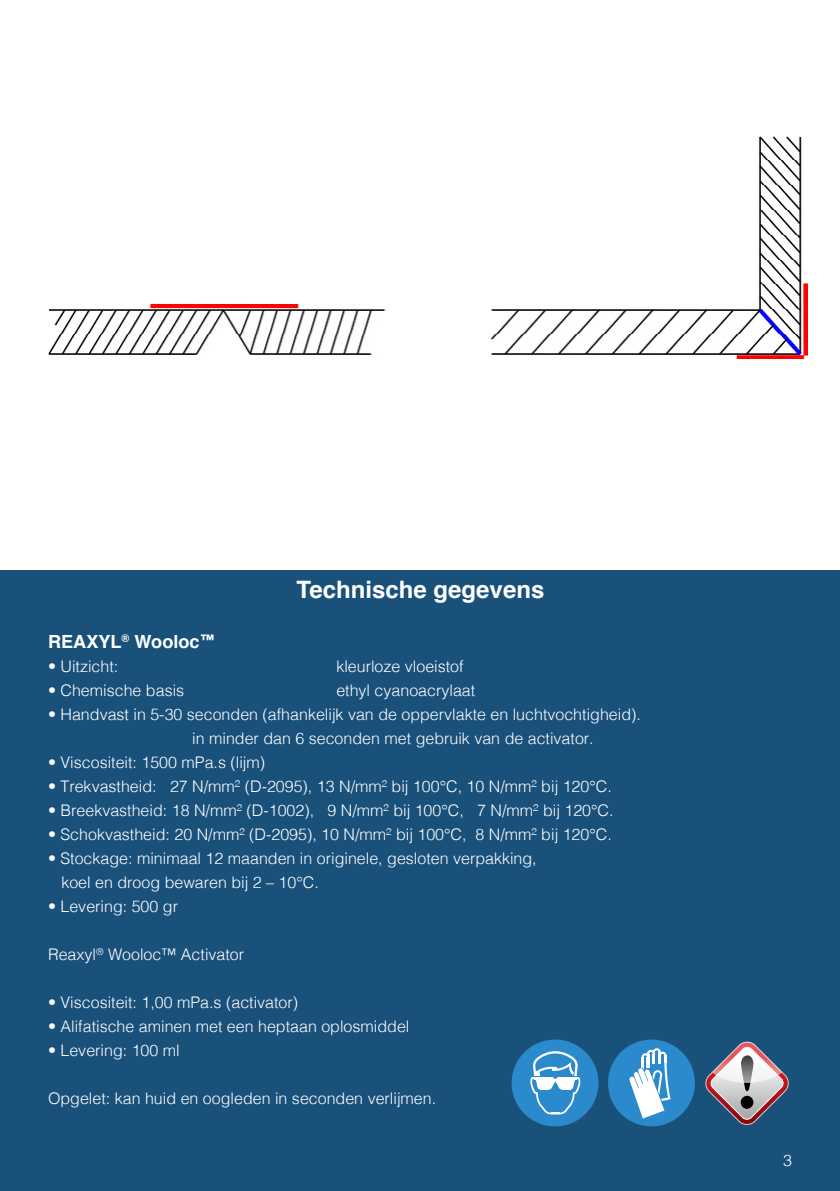
<style>
.page{position:relative;width:840px;height:1191px;background:#fff}
.page>*{position:absolute;margin:0;border:0;box-sizing:border-box;transform-origin:0 0}
.reaxyl_doorlopend_te{font:700 24px "Helvetica";color:#fff}
.t1{font:700 18.2px "Helvetica";color:#fff}
.reaxyl_doorlopend_te-2{font:300 16px "Helvetica";color:#fff}
.s1{font-size:16px}
</style>
<div class="page">
<div style="left:0;top:570px;width:839px;height:621px;background:#19517b"></div>
<svg style="left:705px;top:1041px;width:84px;height:84px"></svg>
<svg style="left:608px;top:1039px;width:86px;height:87px"></svg>
<svg style="left:511px;top:1039px;width:87px;height:87px"></svg>
<img style="left:48px;top:136px;width:758px;height:223px">
<p class="reaxyl_doorlopend_te" style="left:296px;top:570px;width:249px">Technische gegevens</p>
<p class="t1" style="left:48px;top:627px;width:169px">REAXYL<sup>®</sup> Wooloc<span class="s1">™</span></p>
<p class="reaxyl_doorlopend_te-2" style="left:48px;top:653px;width:72px">• Uitzicht:</p>
<p class="reaxyl_doorlopend_te-2" style="left:336px;top:653px;width:129px">kleurloze vloeistof</p>
<p class="reaxyl_doorlopend_te-2" style="left:48px;top:677px;width:138px">• Chemische basis</p>
<p class="reaxyl_doorlopend_te-2" style="left:336px;top:677px;width:140px">ethyl cyanoacrylaat</p>
<p class="reaxyl_doorlopend_te-2" style="left:48px;top:701px;width:594px">• Handvast in 5-30 seconden (afhankelijk van de oppervlakte en luchtvochtigheid).</p>
<p class="reaxyl_doorlopend_te-2" style="left:192px;top:725px;width:403px">in minder dan 6 seconden met gebruik van de activator.</p>
<p class="reaxyl_doorlopend_te-2" style="left:48px;top:749px;width:218px">• Viscositeit: 1500 mPa.s (lijm)</p>
<p class="reaxyl_doorlopend_te-2" style="left:48px;top:773px;width:565px">• Trekvastheid: 27 N/mm² (D-2095), 13 N/mm² bij 100°C, 10 N/mm² bij 120°C.</p>
<p class="reaxyl_doorlopend_te-2" style="left:48px;top:797px;width:566px">• Breekvastheid: 18 N/mm² (D-1002), 9 N/mm² bij 100°C, 7 N/mm² bij 120°C.</p>
<p class="reaxyl_doorlopend_te-2" style="left:48px;top:821px;width:565px">• Schokvastheid: 20 N/mm² (D-2095), 10 N/mm² bij 100°C, 8 N/mm² bij 120°C.</p>
<p class="reaxyl_doorlopend_te-2" style="left:48px;top:845px;width:490px">• Stockage: minimaal 12 maanden in originele, gesloten verpakking,</p>
<p class="reaxyl_doorlopend_te-2" style="left:61px;top:869px;width:259px">koel en droog bewaren bij 2 – 10°C.</p>
<p class="reaxyl_doorlopend_te-2" style="left:48px;top:893px;width:131px">• Levering: 500 gr</p>
<p class="reaxyl_doorlopend_te-2" style="left:48px;top:941px;width:197px">Reaxyl<sup>®</sup> Wooloc™ Activator</p>
<p class="reaxyl_doorlopend_te-2" style="left:48px;top:989px;width:251px">• Viscositeit: 1,00 mPa.s (activator)</p>
<p class="reaxyl_doorlopend_te-2" style="left:48px;top:1013px;width:363px">• Alifatische aminen met een heptaan oplosmiddel</p>
<p class="reaxyl_doorlopend_te-2" style="left:48px;top:1037px;width:133px">• Levering: 100 ml</p>
<p class="reaxyl_doorlopend_te-2" style="left:48px;top:1085px;width:389px">Opgelet: kan huid en oogleden in seconden verlijmen.</p>
<p class="reaxyl_doorlopend_te-2" style="left:782px;top:1147px;width:10px">3</p>
</div>
